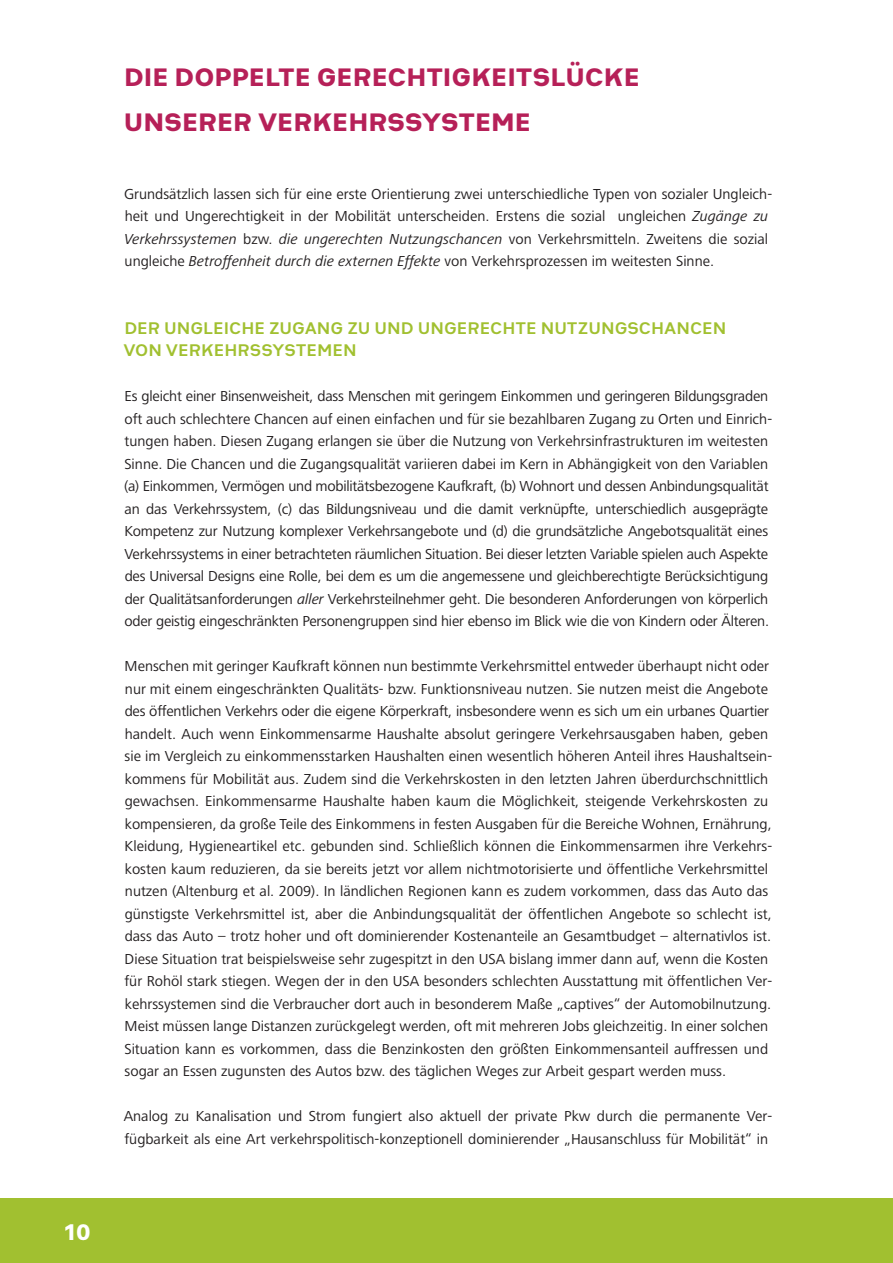
<style>
.page{position:relative;width:893px;height:1263px;background:#fff}
.page>*{position:absolute;margin:0;border:0;box-sizing:border-box;transform-origin:0 0}
.t1{font:800 27px/45px "Heimat Sans";color:#b62058}
.t2{font:800 24px "Heimat Sans";color:#fff}
.t3{font:700 18px/22.5px "Heimat Sans";color:#a1c030}
.t4{font:15px/22.5px "Frutiger Next LT";color:#231f20}
.s1{font-style:italic}
</style>
<div class="page">
<div style="left:0;top:1198px;width:893px;height:65px;background:#a1c030"></div>
<h2 class="t2" style="left:64px;top:1216px;width:28px">10</h2>
<h1 class="t1" style="left:124px;top:54px;width:518px">DIE DOPPELTE GERECHTIGKEITSLÜCKE<br>UNSERER VERKEHRSSYSTEME</h1>
<p class="t4" style="left:124px;top:183px;width:649px">Grundsätzlich lassen sich für eine erste Orientierung zwei unterschiedliche Typen von sozialer Ungleich&shy;heit und Ungerechtigkeit in der Mobilität unterscheiden. Erstens die sozial ungleichen <span class="s1">Zugänge zu Verkehrssystemen</span> bzw. <span class="s1">die ungerechten Nutzungschancen</span> von Verkehrsmitteln. Zweitens die sozial ungleiche <span class="s1">Betroffenheit durch die externen Effekte</span> von Verkehrsprozessen im weitesten Sinne.</p>
<p class="t3" style="left:123px;top:316px;width:605px">DER UNGLEICHE ZUGANG ZU UND UNGERECHTE NUTZUNGSCHANCEN<br>VON VERKEHRSSYSTEMEN</p>
<p class="t4" style="left:124px;top:385px;width:649px">Es gleicht einer Binsenweisheit, dass Menschen mit geringem Einkommen und geringeren Bildungsgraden oft auch schlechtere Chancen auf einen einfachen und für sie bezahlbaren Zugang zu Orten und Einrich&shy;tungen haben. Diesen Zugang erlangen sie über die Nutzung von Verkehrsinfrastrukturen im weitesten Sinne. Die Chancen und die Zugangsqualität variieren dabei im Kern in Abhängigkeit von den Variablen (a) Einkommen, Vermögen und mobilitätsbezogene Kaufkraft, (b) Wohnort und dessen Anbindungsqualität an das Verkehrssystem, (c) das Bildungsniveau und die damit verknüpfte, unterschiedlich ausgeprägte Kompetenz zur Nutzung komplexer Verkehrsangebote und (d) die grundsätzliche Angebotsqualität eines Verkehrssystems in einer betrachteten räumlichen Situation. Bei dieser letzten Variable spielen auch Aspekte des Universal Designs eine Rolle, bei dem es um die angemessene und gleichberechtigte Berücksichtigung der Qualitätsanforderungen <span class="s1">aller</span> Verkehrsteilnehmer geht. Die besonderen Anforderungen von körperlich oder geistig eingeschränkten Personengruppen sind hier ebenso im Blick wie die von Kindern oder Älteren.</p>
<p class="t4" style="left:124px;top:655px;width:649px">Menschen mit geringer Kaufkraft können nun bestimmte Verkehrsmittel entweder überhaupt nicht oder nur mit einem eingeschränkten Qualitäts- bzw. Funktionsniveau nutzen. Sie nutzen meist die Angebote des öffentlichen Verkehrs oder die eigene Körperkraft, insbesondere wenn es sich um ein urbanes Quartier handelt. Auch wenn Einkommensarme Haushalte absolut geringere Verkehrsausgaben haben, geben sie im Vergleich zu einkommensstarken Haushalten einen wesentlich höheren Anteil ihres Haushaltsein&shy;kommens für Mobilität aus. Zudem sind die Verkehrskosten in den letzten Jahren überdurchschnittlich gewachsen. Einkommensarme Haushalte haben kaum die Möglichkeit, steigende Verkehrskosten zu kompensieren, da große Teile des Einkommens in festen Ausgaben für die Bereiche Wohnen, Ernährung, Kleidung, Hygieneartikel etc. gebunden sind. Schließlich können die Einkommensarmen ihre Verkehrs&shy;kosten kaum reduzieren, da sie bereits jetzt vor allem nichtmotorisierte und öffentliche Verkehrsmittel nutzen (Altenburg et al. 2009). In ländlichen Regionen kann es zudem vorkommen, dass das Auto das günstigste Verkehrsmittel ist, aber die Anbindungsqualität der öffentlichen Angebote so schlecht ist, dass das Auto – trotz hoher und oft dominierender Kostenanteile an Gesamtbudget – alternativlos ist.<br>Diese Situation trat beispielsweise sehr zugespitzt in den USA bislang immer dann auf, wenn die Kosten für Rohöl stark stiegen. Wegen der in den USA besonders schlechten Ausstattung mit öffentlichen Ver&shy;kehrssystemen sind die Verbraucher dort auch in besonderem Maße „captives“ der Automobilnutzung.<br>Meist müssen lange Distanzen zurückgelegt werden, oft mit mehreren Jobs gleichzeitig. In einer solchen Situation kann es vorkommen, dass die Benzinkosten den größten Einkommensanteil auffressen und sogar an Essen zugunsten des Autos bzw. des täglichen Weges zur Arbeit gespart werden muss.</p>
<p class="t4" style="left:124px;top:1105px;width:650px">Analog zu Kanalisation und Strom fungiert also aktuell der private Pkw durch die permanente Ver&shy;fügbarkeit als eine Art verkehrspolitisch-konzeptionell dominierender „Hausanschluss für Mobilität“ in</p>
</div>
